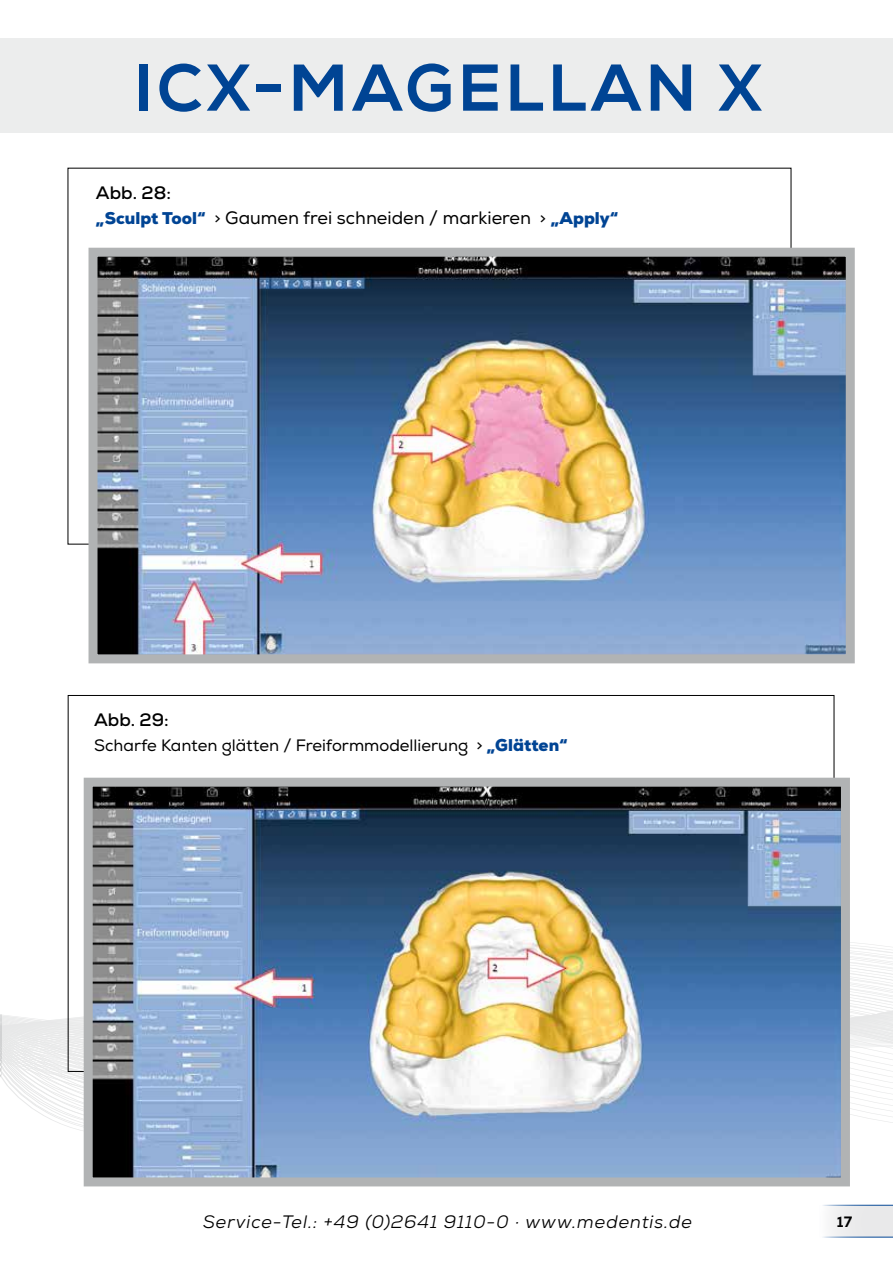
<style>
.page{position:relative;width:893px;height:1263px;background:#fff}
.page>*{position:absolute;margin:0;border:0;box-sizing:border-box;transform-origin:0 0}
.t1{font:66px "Nexa X Bold";letter-spacing:.055em;color:#004494}
.t2{font:18px/24.6px "Nexa";color:#000}
.t3{font:italic 18px "Nexa";letter-spacing:.05em;color:#000}
.t4{font:700 18px "Nexa";color:#000}
.t5{font:16.5px "Nexa";color:#000}
.t6{font:15px "Nexa X Bold";color:#000}
.s1{font-weight:700}
.s2{font-weight:900;font-size:16.5px;color:#004494}
.s3{font-size:16.5px}
.s4{font-weight:900;color:#004494}
</style>
<div class="page">
<svg style="left:823px;top:1205px;width:70px;height:32px"></svg>
<div style="left:0;top:38px;width:893px;height:95px;background:#eceded"></div>
<svg style="left:0;top:1004px;width:893px;height:126px"></svg>
<img style="left:84px;top:243px;width:771px;height:421px">
<img style="left:79px;top:773px;width:775px;height:414px">
<h1 class="t1" style="left:133px;top:47px;width:630px">ICX-MAGELLAN X</h1>
<p class="t2" style="left:96px;top:181px;width:524px"><span class="s1">Abb. 28:<br></span><span class="s2">„Sculpt Tool“</span> <span class="s3">&gt;</span> Gaumen frei schneiden / markieren <span class="s3">&gt;</span> <span class="s2">„Apply“</span></p>
<p class="t4" style="left:94px;top:709px;width:76px">Abb. 29:</p>
<p class="t5" style="left:94px;top:735px;width:475px">Scharfe Kanten glätten / Freiformmodellierung &gt; <span class="s4">„Glätten“</span></p>
<p class="t3" style="left:203px;top:1210px;width:490px">Service-Tel.: +49 (0)2641 9110-0 · www.medentis.de</p>
<p class="t6" style="left:837px;top:1212px;width:17px">17</p>
</div>
